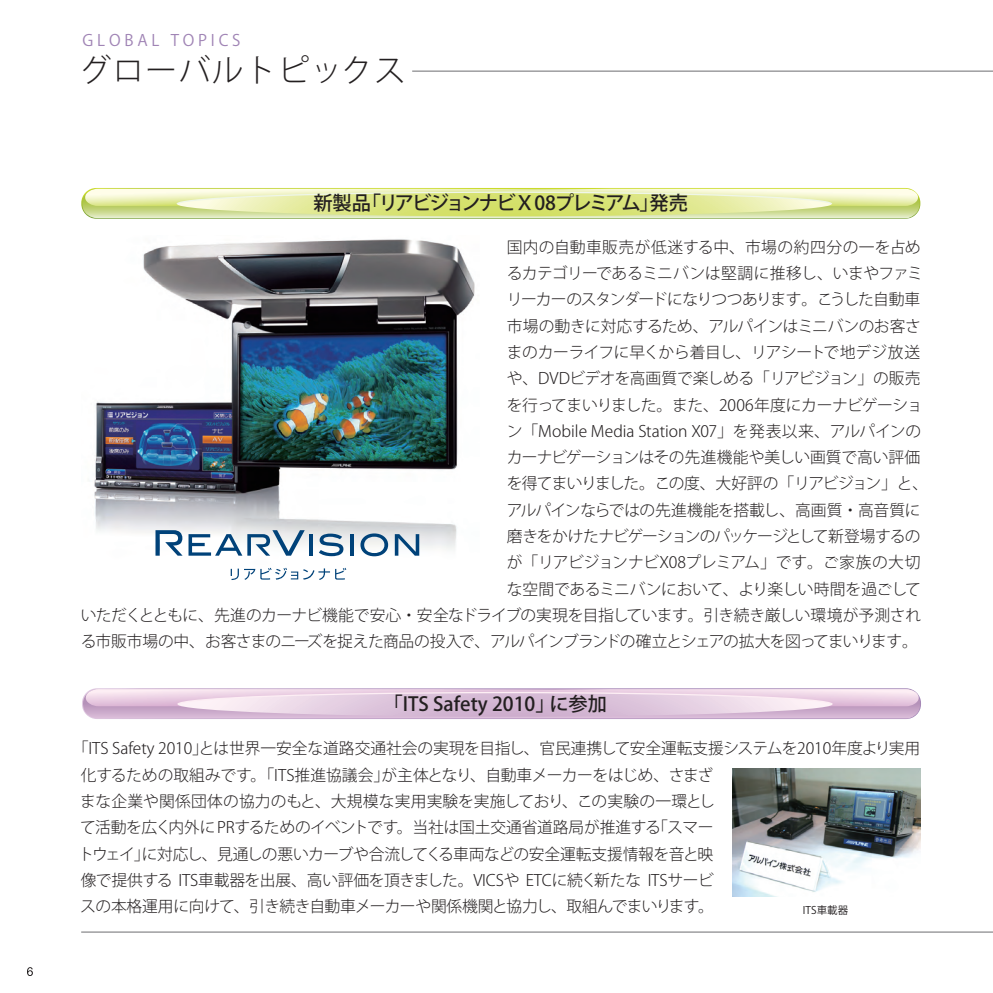
<style>
.page{position:relative;width:993px;height:993px;background:#fff}
.page>*{position:absolute;margin:0;border:0;box-sizing:border-box;transform-origin:0 0}
.t1{font:300 31.5px "Koz Go Pro";letter-spacing:.05em;color:#231f20}
.t2{font:500 19.25px "Koz Go Pro";letter-spacing:-.085em;color:#231f20}
.t3{font:500 19.25px "Koz Go Pro";color:#231f20}
.t4{font:300 15.75px/26.2px "Koz Go Pro";letter-spacing:-.02em;color:#231f20}
.t5{font:300 15.75px "Koz Go Pro";letter-spacing:-.05em;color:#231f20}
.t6{font:300 15.75px "Koz Go Pro";color:#231f20}
.t7{font:300 15.75px "Koz Go Pro";letter-spacing:-.08em;color:#231f20}
.t8{font:300 15.75px "Koz Go Pro";letter-spacing:-.06em;color:#231f20}
.t9{font:300 15.75px "Koz Go Pro";letter-spacing:-.055em;color:#231f20}
.t10{font:300 15.75px "Koz Go Pro";letter-spacing:.025em;color:#231f20}
.t11{font:15.75px "Koz Go Pro";letter-spacing:.24em;color:#a084b5}
.t12{font:10.5px "Koz Go Pro";color:#231f20}
</style>
<div class="page">
<svg style="left:82px;top:688px;width:839px;height:30px;background:#e0c7dd"></svg>
<hr style="left:412px;top:71px;width:580px;height:1px;background:#6c6d70">
<img style="left:94px;top:239px;width:381px;height:331px">
<svg style="left:230px;top:567px;width:116px;height:13px"></svg>
<hr style="left:309px;top:534px;width:3px;height:21px;background:#004279">
<svg style="left:319px;top:533px;width:24px;height:23px"></svg>
<hr style="left:350px;top:534px;width:3px;height:21px;background:#004279">
<svg style="left:360px;top:533px;width:28px;height:23px"></svg>
<svg style="left:394px;top:534px;width:25px;height:21px"></svg>
<svg style="left:155px;top:530px;width:27px;height:25px"></svg>
<svg style="left:188px;top:530px;width:116px;height:25px"></svg>
<svg style="left:81px;top:188px;width:840px;height:31px;background:#dfe89f"></svg>
<img style="left:732px;top:768px;width:188px;height:128px">
<hr style="left:81px;top:931px;width:911px;height:1px;background:#6c6d70">
<svg style="left:27px;top:967px;width:6px;height:8px"></svg>
<p class="t11" style="left:83px;top:30px;width:159px">GLOBAL TOPICS</p>
<h1 class="t1" style="left:79px;top:50px;width:328px">グローバルトピックス</h1>
<p class="t2" style="left:313px;top:191px;width:376px">新製品「リアビジョンナビＸ08プレミアム」発売</p>
<p class="t10" style="left:506px;top:237px;width:415px">国内の自動車販売が低迷する中、市場の約四分の一を占め</p>
<p class="t4" style="left:506px;top:260px;width:417px">るカテゴリーであるミニバンは堅調に推移し、いまやファミ</p>
<p class="t7" style="left:506px;top:289px;width:415px">リーカーのスタンダードになりつつあります。こうした自動車</p>
<p class="t4" style="left:506px;top:313px;width:415px">市場の動きに対応するため、アルパインはミニバンのお客さ</p>
<p class="t4" style="left:506px;top:339px;width:415px">まのカーライフに早くから着目し、リアシートで地デジ放送</p>
<p class="t4" style="left:506px;top:365px;width:415px">や、DVDビデオを高画質で楽しめる「リアビジョン」の販売</p>
<p class="t4" style="left:506px;top:391px;width:417px">を行ってまいりました。また、2006年度にカーナビゲーショ</p>
<p class="t6" style="left:506px;top:420px;width:416px">ン「Mobile Media Station X07」を発表以来、アルパインの</p>
<p class="t4" style="left:506px;top:444px;width:415px">カーナビゲーションはその先進機能や美しい画質で高い評価</p>
<p class="t8" style="left:506px;top:473px;width:423px">を得てまいりました。この度、大好評の「リアビジョン」と、</p>
<p class="t4" style="left:506px;top:496px;width:415px">アルパインならではの先進機能を搭載し、高画質・高音質に</p>
<p class="t9" style="left:506px;top:525px;width:415px">磨きをかけたナビゲーションのパッケージとして新登場するの</p>
<p class="t4" style="left:506px;top:549px;width:415px">が「リアビジョンナビX08プレミアム」です。ご家族の大切</p>
<p class="t4" style="left:506px;top:575px;width:415px">な空間であるミニバンにおいて、より楽しい時間を過ごして</p>
<p class="t4" style="left:81px;top:601px;width:841px">いただくとともに、先進のカーナビ機能で安心・安全なドライブの実現を目指しています。引き続き厳しい環境が予測され</p>
<p class="t5" style="left:81px;top:630px;width:838px">る市販市場の中、お客さまのニーズを捉えた商品の投入で、アルパインブランドの確立とシェアの拡大を図ってまいります。</p>
<p class="t3" style="left:383px;top:691px;width:225px">「ITS Safety 2010」に参加</p>
<p class="t4" style="left:78px;top:735px;width:843px;text-indent:-6px">「ITS Safety 2010」とは世界一安全な道路交通社会の実現を目指し、官民連携して安全運転支援システムを2010年度より実用化するための取組みです。「ITS推進協議会」が主体となり、自動車メーカーをはじめ、さまざ<br>まな企業や関係団体の協力のもと、大規模な実用実験を実施しており、この実験の一環とし<br>て活動を広く内外にPRするためのイベントです。当社は国土交通省道路局が推進する「スマー<br>トウェイ」に対応し、見通しの悪いカーブや合流してくる車両などの安全運転支援情報を音と映<br>像で提供する ITS車載器を出展、高い評価を頂きました。VICSや ETCに続く新たな ITSサービ<br>スの本格運用に向けて、引き続き自動車メーカーや関係機関と協力し、取組んでまいります。</p>
<p class="t12" style="left:802px;top:903px;width:47px">ITS車載器</p>
</div>
